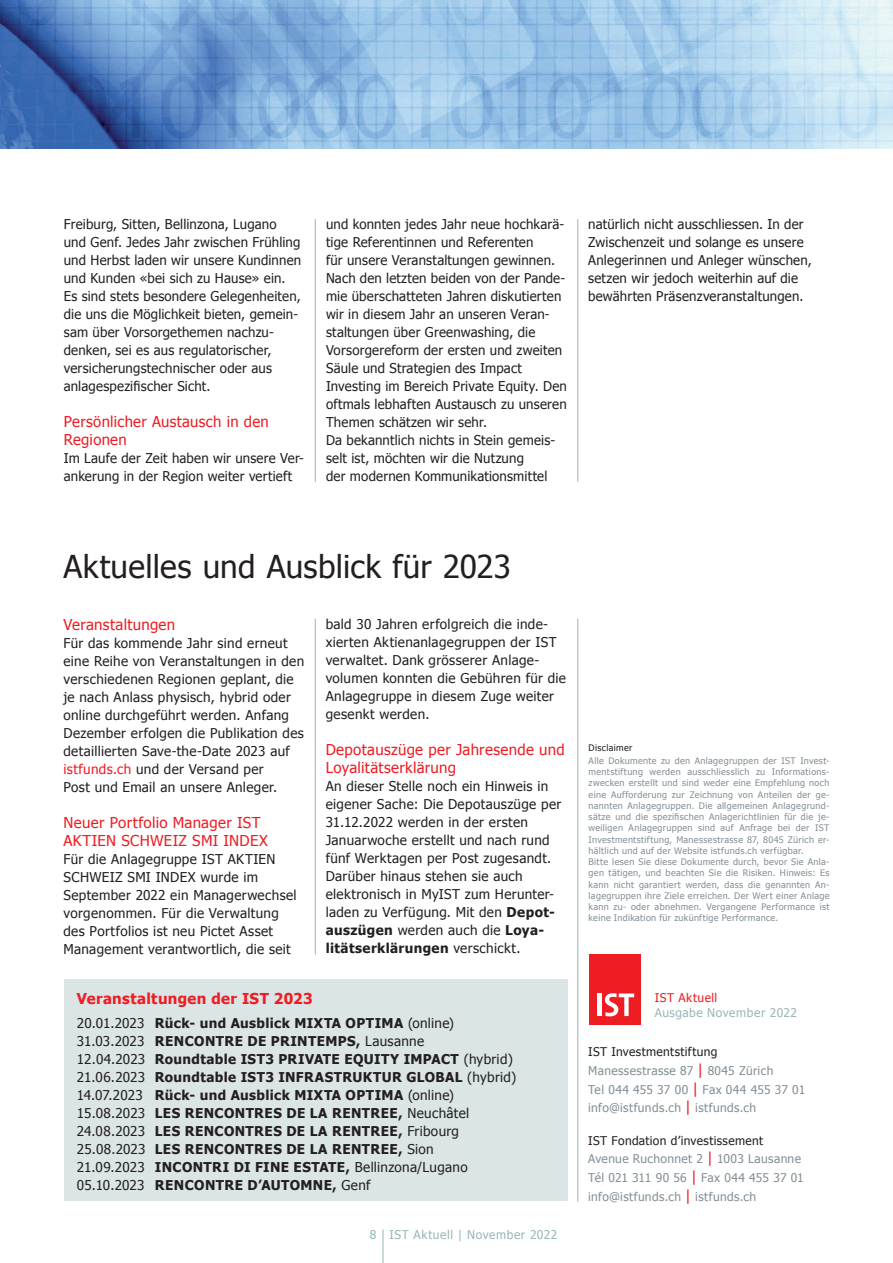
<style>
.page{position:relative;width:893px;height:1263px;background:#fff}
.page>*{position:absolute;margin:0;border:0;box-sizing:border-box;transform-origin:0 0}
.t1{font:31.5px "Tahoma";letter-spacing:.01em;color:#231f20}
.t2{font:15px/18px "Tahoma";letter-spacing:.02em;color:#ee1d23}
.t3{font:700 15px "Tahoma";letter-spacing:.025em;color:#ee1d23}
.t4{font:13.5px/18px "Tahoma";letter-spacing:.02em;color:#231f20}
.t5{font:700 13.5px/18px "Tahoma";letter-spacing:.03em;color:#231f20}
.t6{font:12px/18.8px "Tahoma";letter-spacing:.03em;color:#828f96}
.t7{font:12px "Tahoma";letter-spacing:.045em;color:#99b6b8}
.t8{font:12px "Tahoma";letter-spacing:.045em;color:#ee1d23}
.t9{font:9px/11.2px "Tahoma";letter-spacing:.035em;color:#828f96}
.t10{font:9px "Tahoma";letter-spacing:.035em;color:#231f20}
.s1{color:#ee1d23}
.s2{font-weight:700}
.s3{font-weight:400}
.s4{color:#231f20}
.s5{font-size:15px;color:#ee1d23}
</style>
<div class="page">
<div style="left:589px;top:954px;width:51px;height:70px;background:#ee1d23"></div>
<div style="left:597px;top:993px;width:5px;height:23px;background:#fff"></div>
<svg style="left:605px;top:993px;width:29px;height:23px"></svg>
<div style="left:64px;top:980px;width:503px;height:221px;background:#dce5e6"></div>
<hr style="left:315px;top:619px;width:1px;height:335px;background:#99b6b8">
<hr style="left:315px;top:219px;width:1px;height:263px;background:#99b6b8">
<hr style="left:577px;top:619px;width:1px;height:583px;background:#99b6b8">
<hr style="left:577px;top:219px;width:1px;height:263px;background:#99b6b8">
<img style="left:0;top:0;width:893px;height:149px">
<hr style="left:383px;top:1229px;width:1px;height:34px;background:#99b6b8">
<p class="t4" style="left:64px;top:215px;width:239px">Freiburg, Sitten, Bellinzona, Lugano und Genf. Jedes Jahr zwischen Frühling und Herbst laden wir unsere Kundinnen und Kunden «bei sich zu Hause» ein.<br>Es sind stets besondere Gelegenheiten, die uns die Möglichkeit bieten, gemein&shy;sam über Vorsorgethemen nachzu&shy;denken, sei es aus regulatorischer, versicherungstechnischer oder aus anlagespezifischer Sicht.</p>
<p class="t2" style="left:64px;top:412px;width:207px">Persönlicher Austausch in den<br>Regionen</p>
<p class="t4" style="left:64px;top:449px;width:242px">Im Laufe der Zeit haben wir unsere Ver&shy;ankerung in der Region weiter vertieft</p>
<p class="t4" style="left:326px;top:215px;width:242px">und konnten jedes Jahr neue hochkarä&shy;tige Referentinnen und Referenten<br>für unsere Veranstaltungen gewinnen.<br>Nach den letzten beiden von der Pande&shy;mie überschatteten Jahren diskutierten wir in diesem Jahr an unseren Veran&shy;staltungen über Greenwashing, die Vorsorgereform der ersten und zweiten Säule und Strategien des Impact Investing im Bereich Private Equity. Den oftmals lebhaften Austausch zu unseren Themen schätzen wir sehr.<br>Da bekanntlich nichts in Stein gemeis&shy;selt ist, möchten wir die Nutzung<br>der modernen Kommunikationsmittel</p>
<p class="t4" style="left:588px;top:215px;width:225px">natürlich nicht ausschliessen. In der Zwischenzeit und solange es unsere Anlegerinnen und Anleger wünschen, setzen wir jedoch weiterhin auf die bewährten Präsenzveranstaltungen.</p>
<h1 class="t1" style="left:63px;top:545px;width:449px">Aktuelles und Ausblick für 2023</h1>
<p class="t2" style="left:63px;top:615px;width:113px">Veranstaltungen</p>
<p class="t4" style="left:63px;top:634px;width:242px">Für das kommende Jahr sind erneut eine Reihe von Veranstaltungen in den verschiedenen Regionen geplant, die je nach Anlass physisch, hybrid oder online durchgeführt werden. Anfang Dezember erfolgen die Publikation des detaillierten Save-the-Date 2023 auf <span class="s1">istfunds.ch</span> und der Versand per<br>Post und Email an unsere Anleger.</p>
<p class="t2" style="left:63px;top:813px;width:206px">Neuer Portfolio Manager IST<br>AKTIEN SCHWEIZ SMI INDEX</p>
<p class="t4" style="left:63px;top:850px;width:235px">Für die Anlagegruppe IST AKTIEN SCHWEIZ SMI INDEX wurde im September 2022 ein Managerwechsel vorgenommen. Für die Verwaltung des Portfolios ist neu Pictet Asset Management verantwortlich, die seit</p>
<p class="t4" style="left:326px;top:614px;width:242px">bald 30 Jahren erfolgreich die inde&shy;xierten Aktienanlagegruppen der IST verwaltet. Dank grösserer Anlage&shy;volumen konnten die Gebühren für die Anlagegruppe in diesem Zuge weiter gesenkt werden.</p>
<p class="t2" style="left:326px;top:740px;width:241px">Depotauszüge per Jahresende und<br>Loyalitätserklärung</p>
<p class="t4" style="left:326px;top:776px;width:237px">An dieser Stelle noch ein Hinweis in eigener Sache: Die Depotauszüge per 31.12.2022 werden in der ersten Januarwoche erstellt und nach rund fünf Werktagen per Post zugesandt.<br>Darüber hinaus stehen sie auch elektronisch in MyIST zum Herunter&shy;laden zu Verfügung. Mit den <span class="s2">Depot&shy;auszügen</span> werden auch die <span class="s2">Loya&shy;litätserklärungen</span> verschickt.</p>
<p class="t3" style="left:77px;top:988px;width:237px">Veranstaltungen der IST 2023</p>
<p class="t5" style="left:77px;top:1013px;width:441px"><span class="s3">20.01.2023</span> Rück- und Ausblick MIXTA OPTIMA <span class="s3">(online)<br>31.03.2023</span> RENCONTRE DE PRINTEMPS, <span class="s3">Lausanne<br>12.04.2023</span> Roundtable IST3 PRIVATE EQUITY IMPACT <span class="s3">(hybrid)<br>21.06.2023</span> Roundtable IST3 INFRASTRUKTUR GLOBAL <span class="s3">(hybrid)<br>14.07.2023</span> Rück- und Ausblick MIXTA OPTIMA <span class="s3">(online)<br>15.08.2023</span> LES RENCONTRES DE LA RENTREE, <span class="s3">Neuchâtel 24.08.2023</span> LES RENCONTRES DE LA RENTREE, <span class="s3">Fribourg 25.08.2023</span> LES RENCONTRES DE LA RENTREE, <span class="s3">Sion<br>21.09.2023</span> INCONTRI DI FINE ESTATE, <span class="s3">Bellinzona/Lugano 05.10.2023</span> RENCONTRE D’AUTOMNE, <span class="s3">Genf</span></p>
<p class="t7" style="left:370px;top:1227px;width:189px">8 IST Aktuell | November 2022</p>
<p class="t10" style="left:589px;top:741px;width:45px">Disclaimer</p>
<p class="t9" style="left:589px;top:755px;width:242px">Alle Dokumente zu den Anlagegruppen der IST Invest&shy;mentstiftung werden ausschliesslich zu Informations&shy;zwecken erstellt und sind weder eine Empfehlung noch eine Aufforderung zur Zeichnung von Anteilen der ge&shy;nannten Anlagegruppen. Die allgemeinen Anlagegrund&shy;sätze und die spezifischen Anlagerichtlinien für die je&shy;weiligen Anlagegruppen sind auf Anfrage bei der IST Investmentstiftung, Manessestrasse 87, 8045 Zürich er&shy;hältlich und auf der Website istfunds.ch verfügbar.<br>Bitte lesen Sie diese Dokumente durch, bevor Sie Anla&shy;gen tätigen, und beachten Sie die Risiken. Hinweis: Es kann nicht garantiert werden, dass die genannten An&shy;lagegruppen ihre Ziele erreichen. Der Wert einer Anlage kann zu- oder abnehmen. Vergangene Performance ist keine Indikation für zukünftige Performance.</p>
<p class="t8" style="left:655px;top:990px;width:64px">IST Aktuell</p>
<p class="t7" style="left:655px;top:1005px;width:144px">Ausgabe November 2022</p>
<p class="t6" style="left:588px;top:1042px;width:218px"><span class="s4">IST Investmentstiftung<br></span>Manessestrasse 87 <span class="s5">|</span> 8045 Zürich<br>Tel 044 455 37 00 <span class="s5">|</span> Fax 044 455 37 01 info@istfunds.ch <span class="s5">|</span> istfunds.ch</p>
<p class="t6" style="left:588px;top:1130px;width:217px"><span class="s4">IST Fondation dʼinvestissement </span>Avenue Ruchonnet 2 <span class="s5">|</span> 1003 Lausanne Tél 021 311 90 56 <span class="s5">|</span> Fax 044 455 37 01 info@istfunds.ch <span class="s5">|</span> istfunds.ch</p>
</div>
